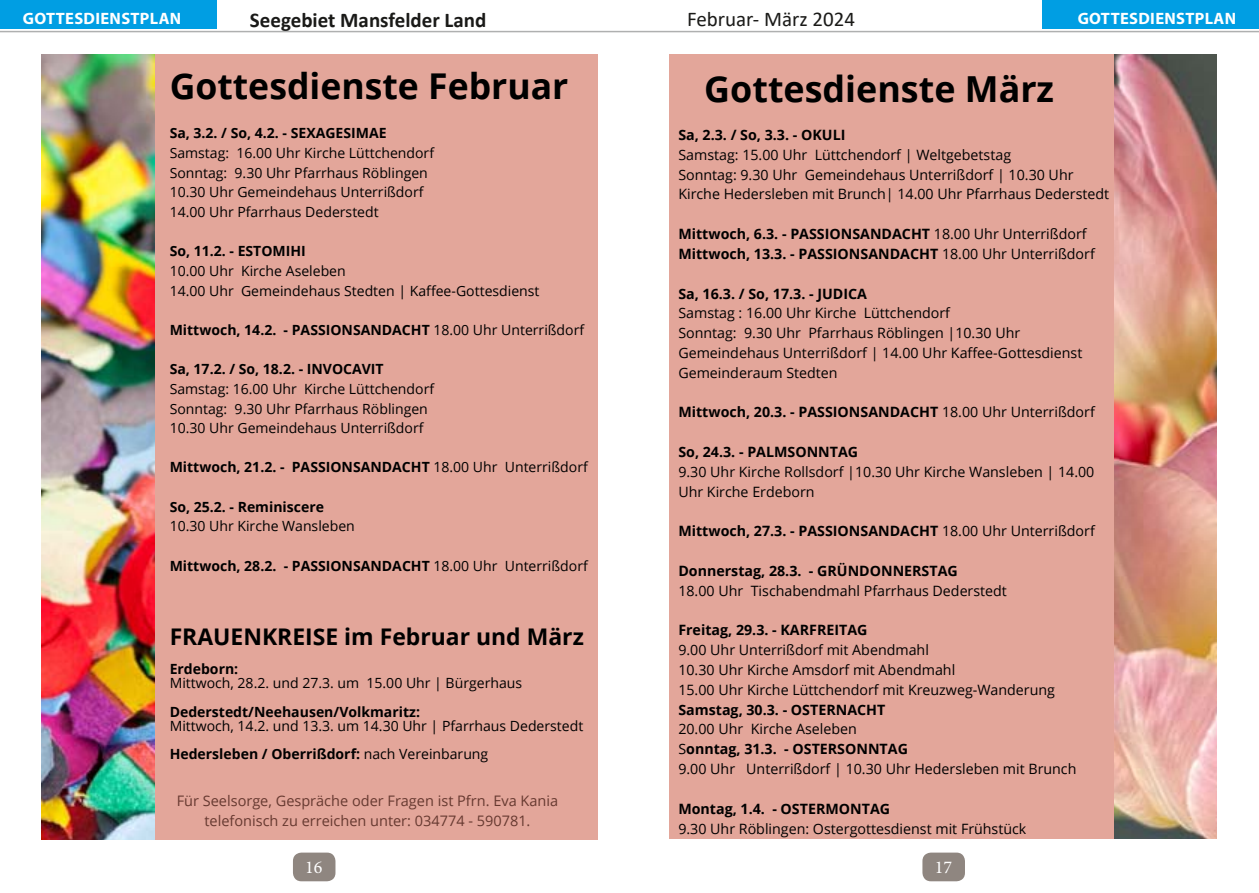
<style>
.page{position:relative;width:1259px;height:893px;background:#fff}
.page>*{position:absolute;margin:0;border:0;box-sizing:border-box;transform-origin:0 0}
.t1{font:700 35.85px "Open Sans";color:#000}
.t2{font:700 35.55px "Open Sans";color:#000}
.t3{font:700 22.95px "Open Sans";color:#000}
.t4{font:700 21px "Calibri";color:#1a1a18}
.t5{font:21px "Calibri";color:#1a1a18}
.t6{font:18px "Minion Pro";color:#fff}
.t7{font:700 16.5px "Myriad Pro";color:#fff}
.t8{font:14.55px/20px "Open Sans";color:#663930;text-align:center}
.t9{font:14.25px/19.8px "Open Sans";color:#000}
.t10{font:700 14.25px/19.8px "Open Sans";color:#000}
.t11{font:14.1px/19.6px "Open Sans";color:#000}
.t12{font:700 14.1px "Open Sans";color:#000}
.s1{font-size:18px;color:#fff}
.s2{font-weight:400}
.s3{font-weight:700}
</style>
<div class="page">
<div style="left:293px;top:853px;width:42px;height:28px;background:#8f8680;border-radius:9px"></div>
<div style="left:922px;top:853px;width:43px;height:28px;background:#8f8680;border-radius:9px"></div>
<hr style="left:0;top:31px;width:1259px;height:1px;background:#afb0b0">
<div style="left:1042px;top:0;width:217px;height:28px;background:#009ee3"></div>
<div style="left:0;top:0;width:217px;height:28px;background:#009ee3"></div>
<div style="left:41px;top:54px;width:556px;height:785px;background:#e3a69a"></div>
<img style="left:41px;top:54px;width:113px;height:785px">
<div style="left:669px;top:54px;width:547px;height:785px;background:#e3a69a"></div>
<img style="left:1114px;top:54px;width:102px;height:785px">
<p class="t7" style="left:23px;top:8px;width:23px">GOTTESDIENSTPLAN</p>
<h3 class="t4" style="left:250px;top:5px;width:238px">Seegebiet Mansfelder Land</h3>
<h3 class="t5" style="left:687px;top:5px;width:179px">Februar- März 2024<span class="s1">2</span></h3>
<p class="t7" style="left:1077px;top:8px;width:23px">GOTTESDIENSTPLAN</p>
<h2 class="t2" style="left:170px;top:61px;width:400px">Gottesdienste Februar</h2>
<p class="t12" style="left:170px;top:123px;width:218px">Sa, 3.2. / So, 4.2. - SEXAGESIMAE</p>
<p class="t11" style="left:170px;top:143px;width:266px">Samstag: 16.00 Uhr Kirche Lüttchendorf Sonntag: 9.30 Uhr Pfarrhaus Röblingen 10.30 Uhr Gemeindehaus Unterrißdorf 14.00 Uhr Pfarrhaus Dederstedt</p>
<p class="t12" style="left:170px;top:241px;width:138px">So, 11.2. - ESTOMIHI</p>
<p class="t11" style="left:170px;top:261px;width:371px">10.00 Uhr Kirche Aseleben<br>14.00 Uhr Gemeindehaus Stedten | Kaffee-Gottesdienst</p>
<p class="t12" style="left:170px;top:320px;width:416px">Mittwoch, 14.2. - PASSIONSANDACHT <span class="s2">18.00 Uhr Unterrißdorf</span></p>
<p class="t12" style="left:170px;top:359px;width:216px">Sa, 17.2. / So, 18.2. - INVOCAVIT</p>
<p class="t11" style="left:170px;top:379px;width:266px">Samstag: 16.00 Uhr Kirche Lüttchendorf<br>Sonntag: 9.30 Uhr Pfarrhaus Röblingen<br>10.30 Uhr Gemeindehaus Unterrißdorf</p>
<p class="t12" style="left:170px;top:457px;width:420px">Mittwoch, 21.2. - PASSIONSANDACHT <span class="s2">18.00 Uhr Unterrißdorf</span></p>
<p class="t12" style="left:170px;top:497px;width:156px">So, 25.2. - Reminiscere</p>
<p class="t11" style="left:170px;top:516px;width:187px">10.30 Uhr Kirche Wansleben</p>
<p class="t12" style="left:170px;top:556px;width:420px">Mittwoch, 28.2. - PASSIONSANDACHT <span class="s2">18.00 Uhr Unterrißdorf</span></p>
<h3 class="t3" style="left:170px;top:621px;width:416px">FRAUENKREISE im Februar und März</h3>
<p class="t12" style="left:170px;top:659px;width:70px">Erdeborn:</p>
<p class="t11" style="left:170px;top:673px;width:354px">Mittwoch, 28.2. und 27.3. um 15.00 Uhr | Bürgerhaus</p>
<p class="t12" style="left:170px;top:701px;width:252px">Dederstedt/Neehausen/Volkmaritz:</p>
<p class="t11" style="left:170px;top:711px;width:415px;line-height:28px">Mittwoch, 14.2. und 13.3. um 14.30 Uhr | Pfarrhaus Dederstedt<br><span class="s3">Hedersleben / Oberrißdorf:</span> nach Vereinbarung</p>
<p class="t8" style="left:177px;top:790px;width:383px">Für Seelsorge, Gespräche oder Fragen ist Pfrn. Eva Kania telefonisch zu erreichen unter: 034774 - 590781.</p>
<h1 class="t1" style="left:704px;top:64px;width:351px">Gottesdienste März</h1>
<p class="t10" style="left:678px;top:125px;width:168px">Sa, 2.3. / So, 3.3. - OKULI</p>
<p class="t9" style="left:678px;top:144px;width:432px">Samstag: 15.00 Uhr Lüttchendorf | Weltgebetstag<br>Sonntag: 9.30 Uhr Gemeindehaus Unterrißdorf | 10.30 Uhr<br>Kirche Hedersleben mit Brunch| 14.00 Uhr Pfarrhaus Dederstedt</p>
<p class="t10" style="left:678px;top:224px;width:418px">Mittwoch, 6.3. - PASSIONSANDACHT <span class="s2">18.00 Uhr Unterrißdorf<br></span>Mittwoch, 13.3. - PASSIONSANDACHT <span class="s2">18.00 Uhr Unterrißdorf</span></p>
<p class="t10" style="left:678px;top:283px;width:190px">Sa, 16.3. / So, 17.3. - JUDICA</p>
<p class="t9" style="left:678px;top:303px;width:405px">Samstag : 16.00 Uhr Kirche Lüttchendorf<br>Sonntag: 9.30 Uhr Pfarrhaus Röblingen |10.30 Uhr Gemeindehaus Unterrißdorf | 14.00 Uhr Kaffee-Gottesdienst Gemeinderaum Stedten</p>
<p class="t10" style="left:678px;top:402px;width:418px">Mittwoch, 20.3. - PASSIONSANDACHT <span class="s2">18.00 Uhr Unterrißdorf</span></p>
<p class="t10" style="left:678px;top:442px;width:181px">So, 24.3. - PALMSONNTAG</p>
<p class="t9" style="left:678px;top:461px;width:417px">9.30 Uhr Kirche Rollsdorf |10.30 Uhr Kirche Wansleben | 14.00<br>Uhr Kirche Erdeborn</p>
<p class="t10" style="left:678px;top:521px;width:418px">Mittwoch, 27.3. - PASSIONSANDACHT <span class="s2">18.00 Uhr Unterrißdorf</span></p>
<p class="t10" style="left:678px;top:560px;width:281px">Donnerstag, 28.3. - GRÜNDONNERSTAG</p>
<p class="t9" style="left:678px;top:580px;width:330px">18.00 Uhr Tischabendmahl Pfarrhaus Dederstedt</p>
<p class="t10" style="left:678px;top:620px;width:191px">Freitag, 29.3. - KARFREITAG</p>
<p class="t9" style="left:678px;top:640px;width:378px">9.00 Uhr Unterrißdorf mit Abendmahl<br>10.30 Uhr Kirche Amsdorf mit Abendmahl<br>15.00 Uhr Kirche Lüttchendorf mit Kreuzweg-Wanderung</p>
<p class="t10" style="left:678px;top:699px;width:208px">Samstag, 30.3. - OSTERNACHT</p>
<p class="t9" style="left:678px;top:719px;width:399px">20.00 Uhr Kirche Aseleben<br>S<span class="s3">onntag, 31.3. - OSTERSONNTAG<br></span>9.00 Uhr Unterrißdorf | 10.30 Uhr Hedersleben mit Brunch</p>
<p class="t10" style="left:678px;top:798px;width:213px">Montag, 1.4. - OSTERMONTAG</p>
<p class="t9" style="left:678px;top:818px;width:349px">9.30 Uhr Röblingen: Ostergottesdienst mit Frühstück</p>
<p class="t6" style="left:305px;top:856px;width:19px">16</p>
<p class="t6" style="left:935px;top:856px;width:19px">17</p>
</div>
